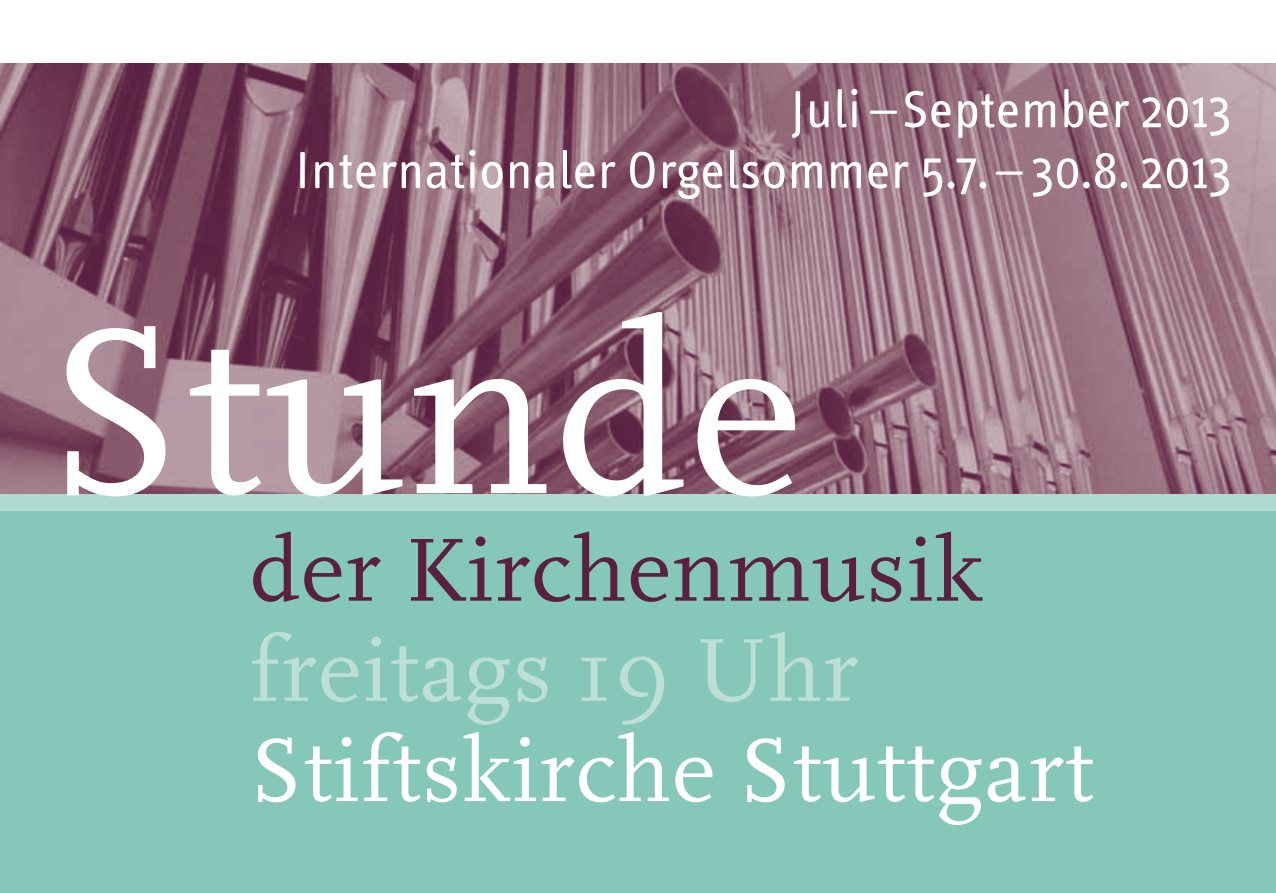
<style>
.page{position:relative;width:1276px;height:893px;background:#fff}
.page>*{position:absolute;margin:0;border:0;box-sizing:border-box;transform-origin:0 0}
.t1{font:245.7px "Scala";letter-spacing:.015em;color:#fff}
.t2{font:93.6px "Scala";letter-spacing:.015em;color:#fff}
.t3{font:93.6px "Scala";letter-spacing:.015em;color:#592041}
.t4{font:93.6px "Scala";letter-spacing:.015em;color:#bddfd6}
.t5{font:54px/60.9px "Info Text";letter-spacing:.015em;color:#fff;text-align:right}
</style>
<div class="page">
<div style="left:0;top:510px;width:1276px;height:383px;background:#85c7b9"></div>
<div style="left:0;top:493px;width:1276px;height:17px;background:#b0dace"></div>
<img style="left:0;top:64px;width:1276px;height:429px">
<p class="t5" style="left:295px;top:80px;width:937px">Juli –September 2013<br>Internationaler Orgelsommer 5.7. – 30.8. 2013</p>
<h1 class="t1" style="left:46px;top:279px;width:758px">Stunde</h1>
<h2 class="t3" style="left:250px;top:519px;width:734px">der Kirchenmusik</h2>
<h2 class="t4" style="left:250px;top:619px;width:610px">freitags 19 Uhr</h2>
<h2 class="t2" style="left:250px;top:720px;width:845px">Stiftskirche Stuttgart</h2>
</div>
